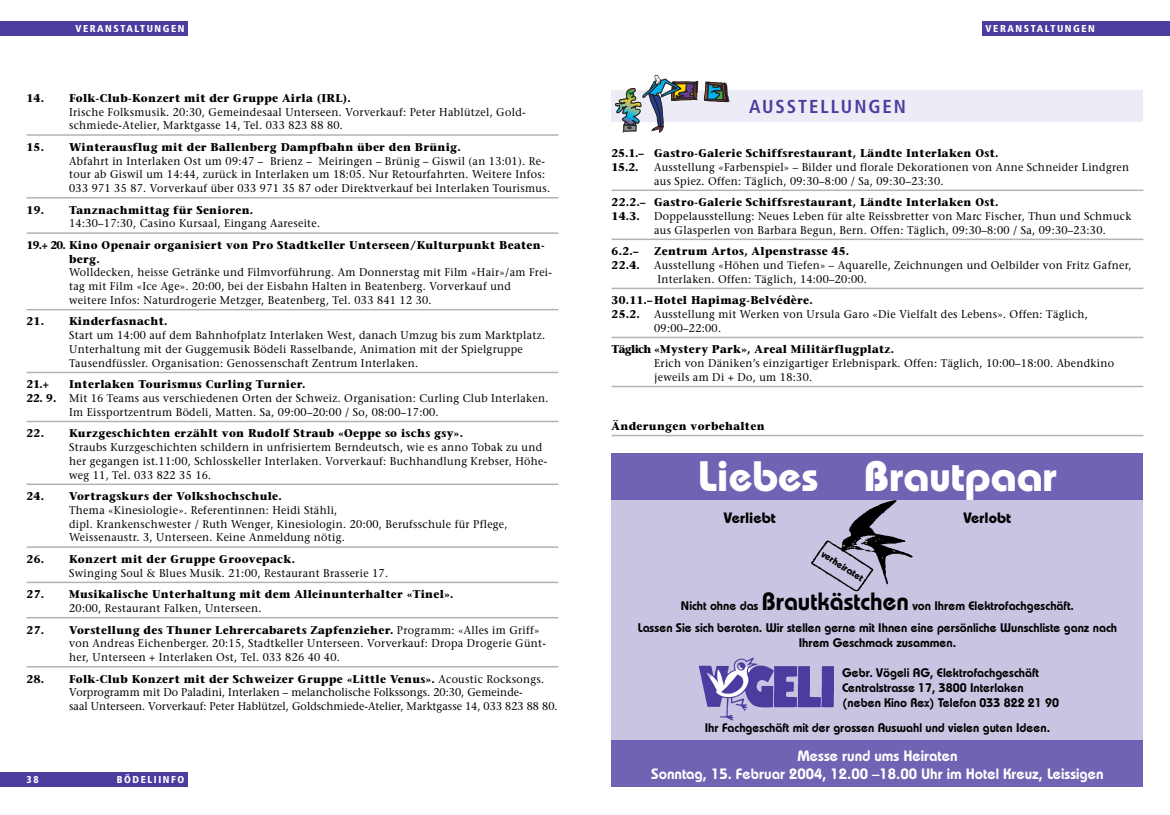
<style>
.page{position:relative;width:1170px;height:815px;background:#fff}
.page>*{position:absolute;margin:0;border:0;box-sizing:border-box;transform-origin:0 0}
.t1{font:700 42.5px "Bauhaus";color:#fff}
.t2{font:700 condensed 18.75px "Frutiger";letter-spacing:.105em;color:#4e3b9f}
.t3{font:600 15px/18px "Bauhaus";color:#fff;text-align:center}
.t4{font:700 15px "Bauhaus";color:#000}
.t5{font:600 12.5px/15px "Bauhaus";color:#000;text-align:center}
.t6{font:11.25px/13.8px "Stone Serif";letter-spacing:.03em;color:#000;scale:.95 1}
.t7{font:700 11.25px/13.8px "Stone Serif";letter-spacing:.03em;color:#000;scale:.95 1}
.t8{font:11.25px/13.8px "Stone Serif";letter-spacing:.005em;color:#000;scale:.95 1}
.t9{font:900 condensed 10px "Frutiger";letter-spacing:.155em;color:#fff}
.t10{font:700 10px "Bauhaus";color:#000}
.s1{font-weight:700}
.s2{font-size:25px}
</style>
<div class="page">
<div style="left:0;top:21px;width:188px;height:14px;background:#4e3b9f"></div>
<hr style="left:611px;top:190px;width:532px;height:1px;background:#b3b3b3">
<hr style="left:611px;top:239px;width:532px;height:1px;background:#b3b3b3">
<hr style="left:611px;top:288px;width:532px;height:1px;background:#b3b3b3">
<hr style="left:611px;top:337px;width:532px;height:1px;background:#b3b3b3">
<hr style="left:611px;top:386px;width:532px;height:1px;background:#b3b3b3">
<hr style="left:611px;top:435px;width:532px;height:1px;background:#b3b3b3">
<div style="left:981px;top:21px;width:188px;height:14px;background:#4e3b9f"></div>
<div style="left:611px;top:454px;width:532px;height:333px;background:#cac4e2"></div>
<hr style="left:27px;top:134px;width:531px;height:2px;background:#b3b3b3">
<hr style="left:27px;top:197px;width:531px;height:2px;background:#b3b3b3">
<hr style="left:27px;top:232px;width:531px;height:2px;background:#b3b3b3">
<hr style="left:27px;top:309px;width:531px;height:1px;background:#b3b3b3">
<hr style="left:27px;top:372px;width:531px;height:1px;background:#b3b3b3">
<hr style="left:27px;top:421px;width:531px;height:1px;background:#b3b3b3">
<hr style="left:27px;top:484px;width:531px;height:1px;background:#b3b3b3">
<hr style="left:27px;top:546px;width:531px;height:2px;background:#b3b3b3">
<hr style="left:27px;top:582px;width:531px;height:1px;background:#b3b3b3">
<hr style="left:27px;top:617px;width:531px;height:1px;background:#b3b3b3">
<hr style="left:27px;top:666px;width:531px;height:1px;background:#b3b3b3">
<div style="left:611px;top:91px;width:532px;height:31px;background:#edebf5"></div>
<img style="left:697px;top:80px;width:34px;height:22px">
<svg style="left:615px;top:75px;width:82px;height:57px"></svg>
<svg style="left:704px;top:82px;width:24px;height:21px"></svg>
<div style="left:0;top:772px;width:188px;height:15px;background:#4e3b9f"></div>
<div style="left:611px;top:741px;width:532px;height:46px;background:#7162b3"></div>
<div style="left:611px;top:454px;width:532px;height:46px;background:#7162b3"></div>
<img style="left:811px;top:500px;width:102px;height:92px">
<svg style="left:816px;top:544px;width:53px;height:44px"></svg>
<img style="left:698px;top:657px;width:136px;height:64px">
<p class="t9" style="left:75px;top:24px;width:111px">VERANSTALTUNGEN</p>
<p class="t7" style="left:27px;top:92px;width:343px">14. Folk-Club-Konzert mit der Gruppe Airla (IRL).</p>
<p class="t6" style="left:69px;top:106px;width:482px">Irische Folksmusik. 20:30, Gemeindesaal Unterseen. Vorverkauf: Peter Hablützel, Gold&shy;schmiede-Atelier, Marktgasse 14, Tel. 033 823 88 80.</p>
<p class="t7" style="left:27px;top:141px;width:458px">15. Winterausflug mit der Ballenberg Dampfbahn über den Brünig.</p>
<p class="t6" style="left:69px;top:155px;width:508px">Abfahrt in Interlaken Ost um 09:47 – Brienz – Meiringen – Brünig – Giswil (an 13:01). Re&shy;tour ab Giswil um 14:44, zurück in Interlaken um 18:05. Nur Retourfahrten. Weitere Infos:<br>033 971 35 87. Vorverkauf über 033 971 35 87 oder Direktverkauf bei Interlaken Tourismus.</p>
<p class="t7" style="left:27px;top:204px;width:240px">19. Tanznachmittag für Senioren.</p>
<p class="t6" style="left:69px;top:218px;width:266px">14:30–17:30, Casino Kursaal, Eingang Aareseite.</p>
<p class="t7" style="left:69px;top:239px;width:502px;text-indent:-43px">19.+ 20. Kino Openair organisiert von Pro Stadtkeller Unterseen/Kulturpunkt Beaten&shy;berg.</p>
<p class="t6" style="left:69px;top:267px;width:510px">Wolldecken, heisse Getränke und Filmvorführung. Am Donnerstag mit Film «Hair»/am Frei&shy;tag mit Film «Ice Age». 20:00, bei der Eisbahn Halten in Beatenberg. Vorverkauf und<br>weitere Infos: Naturdrogerie Metzger, Beatenberg, Tel. 033 841 12 30.</p>
<p class="t7" style="left:27px;top:316px;width:150px">21. Kinderfasnacht.</p>
<p class="t6" style="left:69px;top:330px;width:502px">Start um 14:00 auf dem Bahnhofplatz Interlaken West, danach Umzug bis zum Marktplatz.<br>Unterhaltung mit der Guggemusik Bödeli Rasselbande, Animation mit der Spielgruppe<br>Tausendfüssler. Organisation: Genossenschaft Zentrum Interlaken.</p>
<p class="t7" style="left:27px;top:379px;width:25px">21.+</p>
<p class="t7" style="left:69px;top:379px;width:250px">Interlaken Tourismus Curling Turnier.</p>
<p class="t6" style="left:69px;top:392px;width:506px;text-indent:-43px"><span class="s1">22. 9.</span> Mit 16 Teams aus verschiedenen Orten der Schweiz. Organisation: Curling Club Interlaken.<br>Im Eissportzentrum Bödeli, Matten. Sa, 09:00–20:00 / So, 08:00–17:00.</p>
<p class="t7" style="left:27px;top:428px;width:461px">22. Kurzgeschichten erzählt von Rudolf Straub «Oeppe so ischs gsy».</p>
<p class="t6" style="left:69px;top:441px;width:505px">Straubs Kurzgeschichten schildern in unfrisiertem Berndeutsch, wie es anno Tobak zu und her gegangen ist.11:00, Schlosskeller Interlaken. Vorverkauf: Buchhandlung Krebser, Höhe&shy;weg 11, Tel. 033 822 35 16.</p>
<p class="t7" style="left:27px;top:491px;width:270px">24. Vortragskurs der Volkshochschule.</p>
<p class="t6" style="left:69px;top:504px;width:463px">Thema «Kinesiologie». Referentinnen: Heidi Stähli,<br>dipl. Krankenschwester / Ruth Wenger, Kinesiologin. 20:00, Berufsschule für Pflege,<br>Weissenaustr. 3, Unterseen. Keine Anmeldung nötig.</p>
<p class="t7" style="left:27px;top:553px;width:284px">26. Konzert mit der Gruppe Groovepack.</p>
<p class="t6" style="left:69px;top:567px;width:337px">Swinging Soul &amp; Blues Musik. 21:00, Restaurant Brasserie 17.</p>
<p class="t7" style="left:27px;top:589px;width:451px">27. Musikalische Unterhaltung mit dem Alleinunterhalter «Tinel».</p>
<p class="t6" style="left:69px;top:602px;width:204px">20:00, Restaurant Falken, Unterseen.</p>
<p class="t6" style="left:69px;top:624px;width:503px;text-indent:-43px"><span class="s1">27. Vorstellung des Thuner Lehrercabarets Zapfenzieher.</span> Programm: «Alles im Griff» von Andreas Eichenberger. 20:15, Stadtkeller Unterseen. Vorverkauf: Dropa Drogerie Günt&shy;her, Unterseen + Interlaken Ost, Tel. 033 826 40 40.</p>
<p class="t8" style="left:69px;top:673px;width:515px;text-indent:-43px"><span class="s1">28. Folk-Club Konzert mit der Schweizer Gruppe «Little Venus».</span> Acoustic Rocksongs.<br>Vorprogramm mit Do Paladini, Interlaken – melancholische Folkssongs. 20:30, Gemeinde-<br>saal Unterseen. Vorverkauf: Peter Hablützel, Goldschmiede-Atelier, Marktgasse 14, 033 823 88 80.</p>
<p class="t9" style="left:27px;top:775px;width:13px">38</p>
<p class="t9" style="left:117px;top:775px;width:69px">BÖDELIINFO</p>
<h2 class="t2" style="left:749px;top:99px;width:158px">AUSSTELLUNGEN</h2>
<p class="t9" style="left:985px;top:24px;width:111px">VERANSTALTUNGEN</p>
<p class="t7" style="left:611px;top:147px;width:409px">25.1.– Gastro-Galerie Schiffsrestaurant, Ländte Interlaken Ost.<br>15.2.</p>
<p class="t6" style="left:654px;top:161px;width:501px">Ausstellung «Farbenspiel» – Bilder und florale Dekorationen von Anne Schneider Lindgren aus Spiez. Offen: Täglich, 09:30–8:00 / Sa, 09:30–23:30.</p>
<p class="t7" style="left:611px;top:197px;width:409px">22.2.– Gastro-Galerie Schiffsrestaurant, Ländte Interlaken Ost.<br>14.3.</p>
<p class="t6" style="left:654px;top:210px;width:503px">Doppelausstellung: Neues Leben für alte Reissbretter von Marc Fischer, Thun und Schmuck aus Glasperlen von Barbara Begun, Bern. Offen: Täglich, 09:30–8:00 / Sa, 09:30–23:30.</p>
<p class="t7" style="left:611px;top:246px;width:30px">6.2.–</p>
<p class="t7" style="left:654px;top:246px;width:207px">Zentrum Artos, Alpenstrasse 45.</p>
<p class="t7" style="left:611px;top:259px;width:31px">22.4.</p>
<p class="t6" style="left:654px;top:259px;width:504px">Ausstellung «Höhen und Tiefen» – Aquarelle, Zeichnungen und Oelbilder von Fritz Gafner,<br>Interlaken. Offen: Täglich, 14:00–20:00.</p>
<p class="t7" style="left:611px;top:295px;width:213px">30.11.–Hotel Hapimag-Belvédère.<br>25.2.</p>
<p class="t6" style="left:654px;top:308px;width:458px">Ausstellung mit Werken von Ursula Garo «Die Vielfalt des Lebens». Offen: Täglich,<br>09:00–22:00.</p>
<p class="t7" style="left:611px;top:344px;width:299px">Täglich «Mystery Park», Areal Militärflugplatz.</p>
<p class="t6" style="left:654px;top:357px;width:485px">Erich von Däniken’s einzigartiger Erlebnispark. Offen: Täglich, 10:00–18:00. Abendkino jeweils am Di + Do, um 18:30.</p>
<p class="t7" style="left:611px;top:420px;width:163px">Änderungen vorbehalten</p>
<h1 class="t1" style="left:698px;top:461px;width:360px">Liebes Brautpaar</h1>
<h3 class="t4" style="left:724px;top:512px;width:53px">Verliebt</h3>
<h3 class="t4" style="left:963px;top:512px;width:49px">Verlobt</h3>
<p class="t10" style="left:824px;top:550px;width:50px;rotate:33deg">verheiratet</p>
<p class="t5" style="left:637px;top:597px;width:481px;line-height:21.2px">Nicht ohne das <span class="s2">Brautkästchen</span> von Ihrem Elektrofachgeschäft.<br>Lassen Sie sich beraten. Wir stellen gerne mit Ihnen eine persönliche Wunschliste ganz nach</p>
<p class="t5" style="left:798px;top:636px;width:159px">Ihrem Geschmack zusammen.</p>
<p class="t5" style="left:842px;top:666px;width:218px;text-align:left">Gebr. Vögeli AG, Elektrofachgeschäft<br>Centralstrasse 17, 3800 Interlaken (neben Kino Rex) Telefon 033 822 21 90</p>
<p class="t5" style="left:704px;top:722px;width:347px">Ihr Fachgeschäft mit der grossen Auswahl und vielen guten Ideen.</p>
<h3 class="t3" style="left:651px;top:748px;width:454px">Messe rund ums Heiraten<br>Sonntag, 15. Februar 2004, 12.00 –18.00 Uhr im Hotel Kreuz, Leissigen</h3>
</div>
